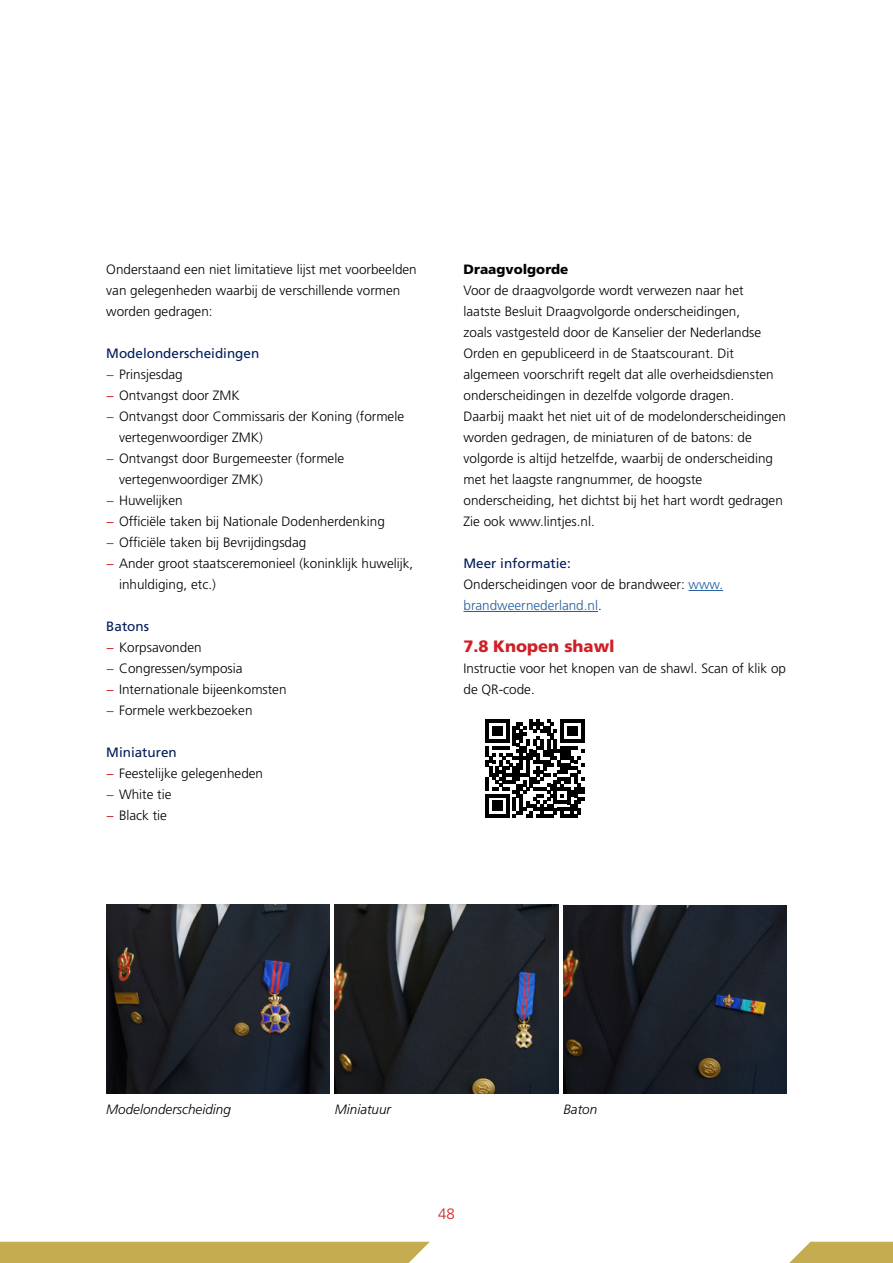
<style>
.page{position:relative;width:893px;height:1263px;background:#fff}
.page>*{position:absolute;margin:0;border:0;box-sizing:border-box;transform-origin:0 0}
.t1{font:900 16.5px "Frutiger LT Std";color:#cf2027}
.t2{font:300 15px "Frutiger LT Std";color:#cf2027}
.t3{font:300 13.5px/21px "Frutiger LT Std";color:#000}
.t4{font:italic 300 13.5px "Frutiger LT Std";color:#000}
.t5{font:13.5px "Frutiger LT Std";color:#001c58}
.t6{font:900 13.5px "Frutiger LT Std";color:#000}
.s1{color:#cf2027}
.s2{font-weight:400;color:#001c58}
.s3{color:#215e9e}
</style>
<div class="page">
<svg style="left:789px;top:1242px;width:104px;height:21px;background:#cbb462"></svg>
<div style="left:0;top:1242px;width:430px;height:21px;background:#c6ac51"></div>
<hr style="left:689px;top:590px;width:34px;height:1px;background:#215e9e">
<hr style="left:463px;top:611px;width:135px;height:1px;background:#215e9e">
<svg style="left:485px;top:719px;width:99px;height:99px"></svg>
<img style="left:563px;top:905px;width:224px;height:188px">
<img style="left:335px;top:904px;width:223px;height:189px">
<img style="left:106px;top:904px;width:224px;height:189px">
<p class="t3" style="left:106px;top:260px;width:312px">Onderstaand een niet limitatieve lijst met voorbeelden van gelegenheden waarbij de verschillende vormen worden gedragen:</p>
<p class="t5" style="left:106px;top:348px;width:155px">Modelonderscheidingen</p>
<p class="t3" style="left:106px;top:365px;width:78px"><span class="s1">−</span> Prinsjesdag</p>
<p class="t3" style="left:106px;top:386px;width:135px"><span class="s1">−</span> Ontvangst door ZMK</p>
<p class="t3" style="left:106px;top:407px;width:299px"><span class="s1">−</span> Ontvangst door Commissaris der Koning (formele</p>
<p class="t3" style="left:119px;top:428px;width:145px">vertegenwoordiger ZMK)</p>
<p class="t3" style="left:106px;top:449px;width:239px"><span class="s1">−</span> Ontvangst door Burgemeester (formele</p>
<p class="t3" style="left:119px;top:470px;width:145px">vertegenwoordiger ZMK)</p>
<p class="t3" style="left:106px;top:491px;width:78px"><span class="s1">−</span> Huwelijken</p>
<p class="t3" style="left:106px;top:512px;width:280px"><span class="s1">−</span> Officiële taken bij Nationale Dodenherdenking</p>
<p class="t3" style="left:106px;top:533px;width:202px"><span class="s1">−</span> Officiële taken bij Bevrijdingsdag</p>
<p class="t3" style="left:106px;top:554px;width:309px"><span class="s1">−</span> Ander groot staatsceremonieel (koninklijk huwelijk,</p>
<p class="t3" style="left:119px;top:575px;width:98px">inhuldiging, etc.)</p>
<p class="t3" style="left:106px;top:617px;width:182px"><span class="s2">Batons<br></span><span class="s1">−</span> Korpsavonden<br><span class="s1">−</span> Congressen/symposia<br><span class="s1">−</span> Internationale bijeenkomsten <span class="s1">−</span> Formele werkbezoeken</p>
<p class="t3" style="left:106px;top:743px;width:158px"><span class="s2">Miniaturen<br></span><span class="s1">−</span> Feestelijke gelegenheden <span class="s1">−</span> White tie<br><span class="s1">−</span> Black tie</p>
<p class="t6" style="left:463px;top:264px;width:106px">Draagvolgorde</p>
<p class="t3" style="left:463px;top:281px;width:324px">Voor de draagvolgorde wordt verwezen naar het<br>laatste Besluit Draagvolgorde onderscheidingen,<br>zoals vastgesteld door de Kanselier der Nederlandse Orden en gepubliceerd in de Staatscourant. Dit algemeen voorschrift regelt dat alle overheidsdiensten onderscheidingen in dezelfde volgorde dragen.<br>Daarbij maakt het niet uit of de modelonderscheidingen worden gedragen, de miniaturen of de batons: de volgorde is altijd hetzelfde, waarbij de onderscheiding met het laagste rangnummer, de hoogste onderscheiding, het dichtst bij het hart wordt gedragen Zie ook www.lintjes.nl.</p>
<p class="t3" style="left:463px;top:554px;width:261px"><span class="s2">Meer informatie:<br></span>Onderscheidingen voor de brandweer: <span class="s3">www. brandweernederland.nl</span>.</p>
<p class="t1" style="left:463px;top:639px;width:153px">7.8 Knopen shawl</p>
<p class="t3" style="left:463px;top:659px;width:324px">Instructie voor het knopen van de shawl. Scan of klik op de QR-code.</p>
<p class="t4" style="left:106px;top:1104px;width:126px">Modelonderscheiding</p>
<p class="t4" style="left:335px;top:1104px;width:58px">Miniatuur</p>
<p class="t4" style="left:563px;top:1104px;width:35px">Baton</p>
<p class="t2" style="left:438px;top:1208px;width:18px">48</p>
</div>
